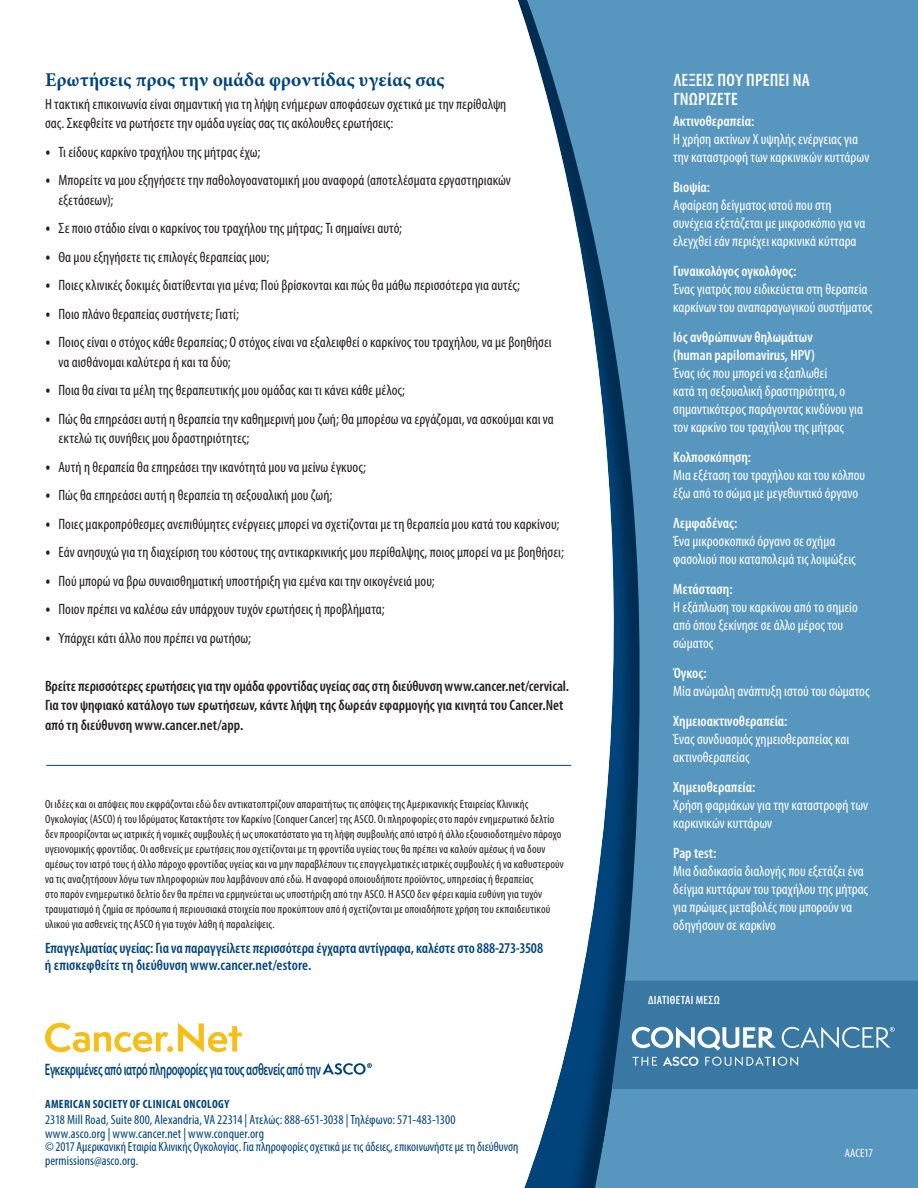
<style>
.page{position:relative;width:918px;height:1188px;background:#fff}
.page>*{position:absolute;margin:0;border:0;box-sizing:border-box;transform-origin:0 0}
.header_2{font:700 19.5px "Minion Pro";letter-spacing:.01em;color:#00447b}
.subhead{font:600 condensed 18px/19.5px "Myriad Pro";letter-spacing:.01em;color:#fff}
.t1{font:600 16.65px "Myriad Pro";letter-spacing:-.02em;color:#00447b;scale:.63 1}
._1st_paragraph{font:condensed 15px/19.5px "Myriad Pro";letter-spacing:.005em;color:#231f20}
.terms{font:condensed 15px/18px "Myriad Pro";color:#fff}
.t2{font:600 condensed 15px/19.5px "Myriad Pro";color:#231f20}
.footnote{font:600 condensed 15px/16.5px "Myriad Pro";letter-spacing:-.005em;color:#00447b}
.t3{font:condensed 13.35px/13.5px "Myriad Pro";letter-spacing:.005em;color:#00447b}
.footnote-2{font:condensed 12px/15px "Myriad Pro";letter-spacing:.01em;color:#231f20}
.t4{font:700 condensed 12px "Myriad Pro";letter-spacing:.025em;color:#00447b}
.t5{font:600 condensed 12px "Myriad Pro";letter-spacing:.025em;color:#fff}
.footnote-3{font:condensed 12px "Myriad Pro";letter-spacing:-.005em;color:#fff}
.s1{font-family:"Museo Sans Cond 300";font-stretch:normal}
.s2{font-weight:600}
</style>
<div class="page">
<svg style="left:522px;top:0;width:396px;height:1188px;fill:#5796be"></svg>
<svg style="left:612px;top:981px;width:306px;height:108px;background:#4680a7"></svg>
<svg style="left:45px;top:1023px;width:197px;height:30px"></svg>
<svg style="left:323px;top:1063px;width:49px;height:12px"></svg>
<hr style="left:46px;top:765px;width:525px;height:1px;background:#00447b">
<p class="header_2" style="left:45px;top:66px;width:401px">Ερωτήσεις προς την ομάδα φροντίδας υγείας σας</p>
<p class="_1st_paragraph" style="left:45px;top:94px;width:463px">Η τακτική επικοινωνία είναι σημαντική για τη λήψη ενήμερων αποφάσεων σχετικά με την περίθαλψη σας. Σκεφθείτε να ρωτήσετε την ομάδα υγείας σας τις ακόλουθες ερωτήσεις:</p>
<p class="_1st_paragraph" style="left:45px;top:142px;width:217px"><span class="s1">•</span> Τι είδους καρκίνο τραχήλου της μήτρας έχω;</p>
<p class="_1st_paragraph" style="left:58px;top:170px;width:454px;text-indent:-14px"><span class="s1">•</span> Μπορείτε να μου εξηγήσετε την παθολογοανατομική μου αναφορά (αποτελέσματα εργαστηριακών εξετάσεων);</p>
<p class="_1st_paragraph" style="left:45px;top:218px;width:359px"><span class="s1">•</span> Σε ποιο στάδιο είναι ο καρκίνος του τραχήλου της μήτρας; Τι σημαίνει αυτό;</p>
<p class="_1st_paragraph" style="left:45px;top:247px;width:226px"><span class="s1">•</span> Θα μου εξηγήσετε τις επιλογές θεραπείας μου;</p>
<p class="_1st_paragraph" style="left:45px;top:275px;width:477px"><span class="s1">•</span> Ποιες κλινικές δοκιμές διατίθενται για μένα; Πού βρίσκονται και πώς θα μάθω περισσότερα για αυτές;</p>
<p class="_1st_paragraph" style="left:45px;top:304px;width:195px"><span class="s1">•</span> Ποιο πλάνο θεραπείας συστήνετε; Γιατί;</p>
<p class="_1st_paragraph" style="left:58px;top:332px;width:495px;text-indent:-14px"><span class="s1">•</span> Ποιος είναι ο στόχος κάθε θεραπείας; Ο στόχος είναι να εξαλειφθεί ο καρκίνος του τραχήλου, να με βοηθήσει να αισθάνομαι καλύτερα ή και τα δύο;</p>
<p class="_1st_paragraph" style="left:45px;top:380px;width:362px"><span class="s1">•</span> Ποια θα είναι τα μέλη της θεραπευτικής μου ομάδας και τι κάνει κάθε μέλος;</p>
<p class="_1st_paragraph" style="left:58px;top:409px;width:497px;text-indent:-14px"><span class="s1">•</span> Πώς θα επηρεάσει αυτή η θεραπεία την καθημερινή μου ζωή; Θα μπορέσω να εργάζομαι, να ασκούμαι και να εκτελώ τις συνήθεις μου δραστηριότητες;</p>
<p class="_1st_paragraph" style="left:45px;top:457px;width:323px"><span class="s1">•</span> Αυτή η θεραπεία θα επηρεάσει την ικανότητά μου να μείνω έγκυος;</p>
<p class="_1st_paragraph" style="left:45px;top:485px;width:289px"><span class="s1">•</span> Πώς θα επηρεάσει αυτή η θεραπεία τη σεξουαλική μου ζωή;</p>
<p class="_1st_paragraph" style="left:45px;top:514px;width:516px"><span class="s1">•</span> Ποιες μακροπρόθεσμες ανεπιθύμητες ενέργειες μπορεί να σχετίζονται με τη θεραπεία μου κατά του καρκίνου;</p>
<p class="_1st_paragraph" style="left:45px;top:542px;width:520px"><span class="s1">•</span> Εάν ανησυχώ για τη διαχείριση του κόστους της αντικαρκινικής μου περίθαλψης, ποιος μπορεί να με βοηθήσει;</p>
<p class="_1st_paragraph" style="left:45px;top:571px;width:391px"><span class="s1">•</span> Πού μπορώ να βρω συναισθηματική υποστήριξη για εμένα και την οικογένειά μου;</p>
<p class="_1st_paragraph" style="left:45px;top:599px;width:341px"><span class="s1">•</span> Ποιον πρέπει να καλέσω εάν υπάρχουν τυχόν ερωτήσεις ή προβλήματα;</p>
<p class="_1st_paragraph" style="left:45px;top:628px;width:208px"><span class="s1">•</span> Υπάρχει κάτι άλλο που πρέπει να ρωτήσω;</p>
<p class="t2" style="left:45px;top:676px;width:526px">Βρείτε περισσότερες ερωτήσεις για την ομάδα φροντίδας υγείας σας στη διεύθυνση www.cancer.net/cervical.<br>Για τον ψηφιακό κατάλογο των ερωτήσεων, κάντε λήψη της δωρεάν εφαρμογής για κινητά του Cancer.Net από τη διεύθυνση www.cancer.net/app.</p>
<p class="footnote-2" style="left:45px;top:796px;width:520px">Οι ιδέες και οι απόψεις που εκφράζονται εδώ δεν αντικατοπτρίζουν απαραιτήτως τις απόψεις της Αμερικανικής Εταιρείας Κλινικής Ογκολογίας (ASCO) ή του Ιδρύματος Κατακτήστε τον Καρκίνο [Conquer Cancer] της ASCO. Οι πληροφορίες στο παρόν ενημερωτικό δελτίο δεν προορίζονται ως ιατρικές ή νομικές συμβουλές ή ως υποκατάστατο για τη λήψη συμβουλής από ιατρό ή άλλο εξουσιοδοτημένο πάροχο υγειονομικής φροντίδας. Οι ασθενείς με ερωτήσεις που σχετίζονται με τη φροντίδα υγείας τους θα πρέπει να καλούν αμέσως ή να δουν αμέσως τον ιατρό τους ή άλλο πάροχο φροντίδας υγείας και να μην παραβλέπουν τις επαγγελματικές ιατρικές συμβουλές ή να καθυστερούν να τις αναζητήσουν λόγω των πληροφοριών που λαμβάνουν από εδώ. Η αναφορά οποιουδήποτε προϊόντος, υπηρεσίας ή θεραπείας<br>στο παρόν ενημερωτικό δελτίο δεν θα πρέπει να ερμηνεύεται ως υποστήριξη από την ASCO. Η ASCO δεν φέρει καμία ευθύνη για τυχόν τραυματισμό ή ζημία σε πρόσωπα ή περιουσιακά στοιχεία που προκύπτουν από ή σχετίζονται με οποιαδήποτε χρήση του εκπαιδευτικού υλικού για ασθενείς της ASCO ή για τυχόν λάθη ή παραλείψεις.</p>
<p class="footnote" style="left:45px;top:940px;width:500px">Επαγγελματίας υγείας: Για να παραγγείλετε περισσότερα έγχαρτα αντίγραφα, καλέστε στο 888-273-3508 ή επισκεφθείτε τη διεύθυνση www.cancer.net/estore.</p>
<p class="t1" style="left:45px;top:1058px;width:440px">Εγκεκριμένες από ιατρό πληροφορίες για τους ασθενείς από την</p>
<p class="t4" style="left:45px;top:1096px;width:186px">AMERICAN SOCIETY OF CLINICAL ONCOLOGY</p>
<p class="t3" style="left:45px;top:1113px;width:475px">2318 Mill Road, Suite 800, Alexandria, VA 22314 | Ατελώς: 888-651-3038 | Τηλέφωνο: 571-483-1300 www.asco.org | www.cancer.net | www.conquer.org<br>© 2017 Αμερικανική Εταιρία Κλινικής Ογκολογίας. Για πληροφορίες σχετικά με τις άδειες, επικοινωνήστε με τη διεύθυνση permissions@asco.org.</p>
<p class="subhead" style="left:673px;top:69px;width:138px">ΛΈΞΕΙΣ ΠΟΥ ΠΡΈΠΕΙ ΝΑ<br>ΓΝΩΡΊΖΕΤΕ</p>
<p class="terms" style="left:673px;top:112px;width:198px"><span class="s2">Ακτινοθεραπεία:<br></span>Η χρήση ακτίνων Χ υψηλής ενέργειας για την καταστροφή των καρκινικών κυττάρων</p>
<p class="terms" style="left:673px;top:178px;width:194px"><span class="s2">Βιοψία:<br></span>Αφαίρεση δείγματος ιστού που στη συνέχεια εξετάζεται με μικροσκόπιο για να ελεγχθεί εάν περιέχει καρκινικά κύτταρα</p>
<p class="terms" style="left:673px;top:262px;width:201px"><span class="s2">Γυναικολόγος ογκολόγος:<br></span>Ένας γιατρός που ειδικεύεται στη θεραπεία καρκίνων του αναπαραγωγικού συστήματος</p>
<p class="terms" style="left:673px;top:328px;width:191px"><span class="s2">Ιός ανθρώπινων θηλωμάτων<br>(human papilomavirus, HPV)<br></span>Ένας ιός που μπορεί να εξαπλωθεί<br>κατά τη σεξουαλική δραστηριότητα, ο σημαντικότερος παράγοντας κινδύνου για τον καρκίνο του τραχήλου της μήτρας</p>
<p class="terms" style="left:673px;top:448px;width:193px"><span class="s2">Κολποσκόπηση:<br></span>Μια εξέταση του τραχήλου και του κόλπου έξω από το σώμα με μεγεθυντικό όργανο</p>
<p class="terms" style="left:673px;top:514px;width:184px"><span class="s2">Λεμφαδένας:<br></span>Ένα μικροσκοπικό όργανο σε σχήμα φασολιού που καταπολεμά τις λοιμώξεις</p>
<p class="terms" style="left:673px;top:580px;width:186px"><span class="s2">Μετάσταση:<br></span>Η εξάπλωση του καρκίνου από το σημείο από όπου ξεκίνησε σε άλλο μέρος του σώματος</p>
<p class="terms" style="left:673px;top:664px;width:198px"><span class="s2">Όγκος:<br></span>Μία ανώμαλη ανάπτυξη ιστού του σώματος</p>
<p class="terms" style="left:673px;top:712px;width:178px"><span class="s2">Χημειοακτινοθεραπεία:<br></span>Ένας συνδυασμός χημειοθεραπείας και ακτινοθεραπείας</p>
<p class="terms" style="left:673px;top:778px;width:196px"><span class="s2">Χημειοθεραπεία:<br></span>Χρήση φαρμάκων για την καταστροφή των καρκινικών κυττάρων</p>
<p class="terms" style="left:673px;top:844px;width:197px"><span class="s2">Pap test:<br></span>Μια διαδικασία διαλογής που εξετάζει ένα δείγμα κυττάρων του τραχήλου της μήτρας για πρώιμες μεταβολές που μπορούν να οδηγήσουν σε καρκίνο</p>
<p class="t5" style="left:648px;top:993px;width:73px">ΔΙΑΤΊΘΕΤΑΙ ΜΈΣΩ</p>
<p class="footnote-3" style="left:845px;top:1145px;width:30px">AACE17</p>
</div>
